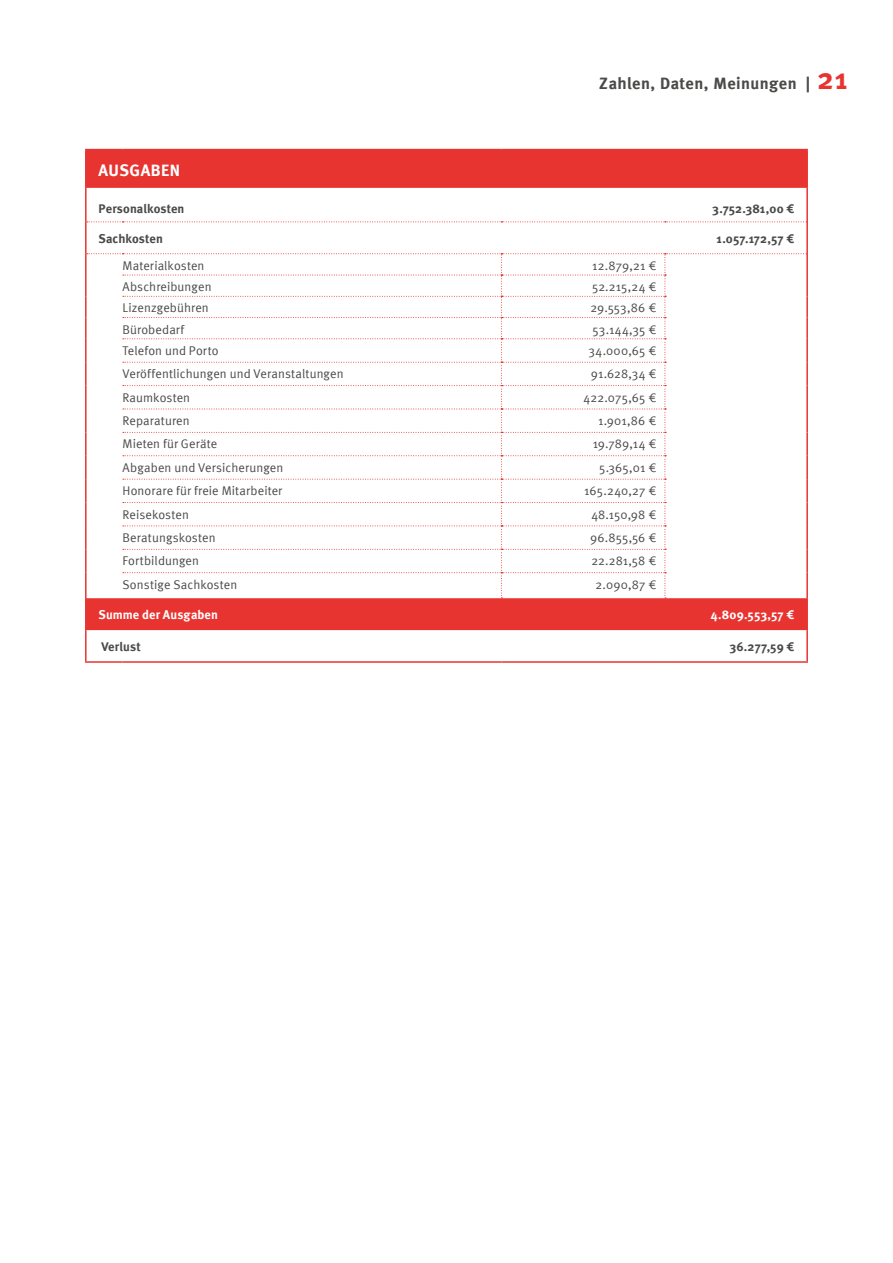
<style>
.page{position:relative;width:893px;height:1263px;background:#fff}
.page>*{position:absolute;margin:0;border:0;box-sizing:border-box;transform-origin:0 0}
.t1{font:700 16.5px "Meta";letter-spacing:.025em;color:#4a4a49}
.t2{font:700 16.5px "Meta";letter-spacing:.03em;color:#fff}
.t3{font:12.6px "Meta Normal";letter-spacing:.01em;color:#4a4a49}
.t4{font:700 12.6px "Meta";letter-spacing:.01em;color:#4a4a49}
.t5{font:700 12.6px "Meta";letter-spacing:.01em;color:#fff}
.s1{font-size:30px;color:#e73431}
</style>
<div class="page">
<svg style="left:87px;top:150px;width:719px;height:480px;fill:#e73431"></svg>
<svg style="left:87px;top:221px;width:719px;height:1px"></svg>
<svg style="left:87px;top:253px;width:719px;height:345px"></svg>
<hr style="left:85px;top:149px;width:38px;height:1px;background:#e73431">
<hr style="left:85px;top:150px;width:2px;height:38px;background:#e73431">
<hr style="left:123px;top:149px;width:378px;height:1px;background:#e73431">
<hr style="left:501px;top:149px;width:164px;height:1px;background:#e73431">
<hr style="left:665px;top:149px;width:143px;height:1px;background:#e73431">
<hr style="left:806px;top:150px;width:2px;height:38px;background:#e73431">
<hr style="left:85px;top:188px;width:2px;height:34px;background:#e73431">
<hr style="left:806px;top:188px;width:2px;height:34px;background:#e73431">
<hr style="left:85px;top:222px;width:2px;height:32px;background:#e73431">
<hr style="left:806px;top:222px;width:2px;height:32px;background:#e73431">
<hr style="left:85px;top:254px;width:2px;height:21px;background:#e73431">
<hr style="left:806px;top:254px;width:2px;height:21px;background:#e73431">
<hr style="left:85px;top:275px;width:2px;height:21px;background:#e73431">
<hr style="left:806px;top:275px;width:2px;height:21px;background:#e73431">
<hr style="left:85px;top:296px;width:2px;height:22px;background:#e73431">
<hr style="left:806px;top:296px;width:2px;height:22px;background:#e73431">
<hr style="left:85px;top:318px;width:2px;height:21px;background:#e73431">
<hr style="left:806px;top:318px;width:2px;height:21px;background:#e73431">
<hr style="left:85px;top:339px;width:2px;height:23px;background:#e73431">
<hr style="left:806px;top:339px;width:2px;height:23px;background:#e73431">
<hr style="left:85px;top:362px;width:2px;height:24px;background:#e73431">
<hr style="left:806px;top:362px;width:2px;height:24px;background:#e73431">
<hr style="left:85px;top:386px;width:2px;height:23px;background:#e73431">
<hr style="left:806px;top:386px;width:2px;height:23px;background:#e73431">
<hr style="left:85px;top:409px;width:2px;height:23px;background:#e73431">
<hr style="left:806px;top:409px;width:2px;height:23px;background:#e73431">
<hr style="left:85px;top:432px;width:2px;height:24px;background:#e73431">
<hr style="left:806px;top:432px;width:2px;height:24px;background:#e73431">
<hr style="left:85px;top:456px;width:2px;height:23px;background:#e73431">
<hr style="left:806px;top:456px;width:2px;height:23px;background:#e73431">
<hr style="left:85px;top:479px;width:2px;height:23px;background:#e73431">
<hr style="left:806px;top:479px;width:2px;height:23px;background:#e73431">
<hr style="left:85px;top:502px;width:2px;height:24px;background:#e73431">
<hr style="left:806px;top:502px;width:2px;height:24px;background:#e73431">
<hr style="left:85px;top:526px;width:2px;height:23px;background:#e73431">
<hr style="left:806px;top:526px;width:2px;height:23px;background:#e73431">
<hr style="left:85px;top:549px;width:2px;height:24px;background:#e73431">
<hr style="left:806px;top:549px;width:2px;height:24px;background:#e73431">
<hr style="left:85px;top:573px;width:2px;height:25px;background:#e73431">
<hr style="left:806px;top:573px;width:2px;height:25px;background:#e73431">
<hr style="left:85px;top:598px;width:2px;height:32px;background:#e73431">
<hr style="left:806px;top:598px;width:2px;height:32px;background:#e73431">
<hr style="left:85px;top:630px;width:2px;height:31px;background:#e73431">
<hr style="left:806px;top:630px;width:2px;height:31px;background:#e73431">
<hr style="left:85px;top:661px;width:38px;height:2px;background:#e73431">
<hr style="left:123px;top:661px;width:378px;height:2px;background:#e73431">
<hr style="left:501px;top:661px;width:164px;height:2px;background:#e73431">
<hr style="left:665px;top:661px;width:143px;height:2px;background:#e73431">
<h1 class="t1" style="left:599px;top:74px;width:250px">Zahlen, Daten, Meinungen | <span class="s1">21</span></h1>
<h1 class="t2" style="left:99px;top:161px;width:83px">AUSGABEN</h1>
<p class="t4" style="left:99px;top:201px;width:87px">Personalkosten</p>
<p class="t4" style="left:712px;top:201px;width:84px">3.752.381,00 €</p>
<p class="t4" style="left:99px;top:231px;width:66px">Sachkosten</p>
<p class="t4" style="left:716px;top:231px;width:79px">1.057.172,57 €</p>
<p class="t3" style="left:123px;top:258px;width:83px">Materialkosten</p>
<p class="t3" style="left:592px;top:258px;width:66px">12.879,21 €</p>
<p class="t3" style="left:123px;top:279px;width:91px">Abschreibungen</p>
<p class="t3" style="left:592px;top:279px;width:66px">52.215,24 €</p>
<p class="t3" style="left:123px;top:301px;width:88px">Lizenzgebühren</p>
<p class="t3" style="left:590px;top:301px;width:67px">29.553,86 €</p>
<p class="t3" style="left:123px;top:322px;width:63px">Bürobedarf</p>
<p class="t3" style="left:593px;top:322px;width:65px">53.144,35 €</p>
<p class="t3" style="left:123px;top:343px;width:97px">Telefon und Porto</p>
<p class="t3" style="left:589px;top:343px;width:69px">34.000,65 €</p>
<p class="t3" style="left:123px;top:366px;width:223px">Veröffentlichungen und Veranstaltungen</p>
<p class="t3" style="left:591px;top:366px;width:67px">91.628,34 €</p>
<p class="t3" style="left:123px;top:390px;width:69px">Raumkosten</p>
<p class="t3" style="left:583px;top:390px;width:74px">422.075,65 €</p>
<p class="t3" style="left:123px;top:413px;width:69px">Reparaturen</p>
<p class="t3" style="left:598px;top:413px;width:60px">1.901,86 €</p>
<p class="t3" style="left:123px;top:437px;width:96px">Mieten für Geräte</p>
<p class="t3" style="left:593px;top:437px;width:65px">19.789,14 €</p>
<p class="t3" style="left:123px;top:460px;width:162px">Abgaben und Versicherungen</p>
<p class="t3" style="left:599px;top:460px;width:59px">5.365,01 €</p>
<p class="t3" style="left:123px;top:483px;width:161px">Honorare für freie Mitarbeiter</p>
<p class="t3" style="left:584px;top:483px;width:74px">165.240,27 €</p>
<p class="t3" style="left:123px;top:507px;width:68px">Reisekosten</p>
<p class="t3" style="left:591px;top:507px;width:67px">48.150,98 €</p>
<p class="t3" style="left:123px;top:530px;width:95px">Beratungskosten</p>
<p class="t3" style="left:590px;top:530px;width:68px">96.855,56 €</p>
<p class="t3" style="left:123px;top:554px;width:78px">Fortbildungen</p>
<p class="t3" style="left:591px;top:554px;width:67px">22.281,58 €</p>
<p class="t3" style="left:123px;top:577px;width:116px">Sonstige Sachkosten</p>
<p class="t3" style="left:596px;top:577px;width:62px">2.090,87 €</p>
<p class="t5" style="left:99px;top:607px;width:121px">Summe der Ausgaben</p>
<p class="t5" style="left:711px;top:607px;width:85px">4.809.553,57 €</p>
<p class="t4" style="left:101px;top:639px;width:41px">Verlust</p>
<p class="t4" style="left:729px;top:639px;width:66px">36.277,59 €</p>
</div>
